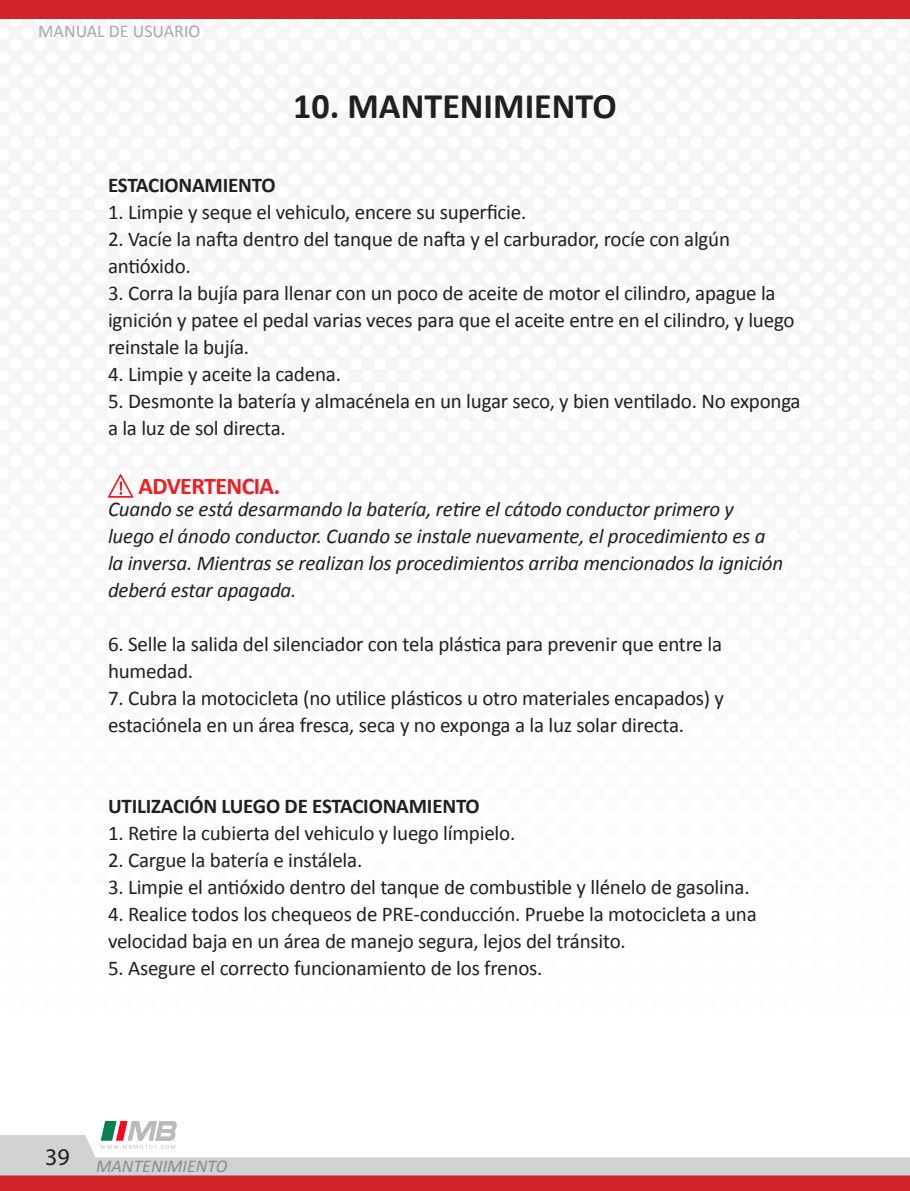
<style>
.page{position:relative;width:910px;height:1191px;background:#fff}
.page>*{position:absolute;margin:0;border:0;box-sizing:border-box;transform-origin:0 0}
.t1{font:700 36px "Calibri";color:#231f20}
.t2{font:700 24px "Calibri";letter-spacing:-.025em;color:#ee1d23}
.t3{font:24px "Myriad Pro";color:#231f20}
.t4{font:21px/27px "Calibri";letter-spacing:-.01em;color:#231f20}
.t5{font:italic 21px/27px "Calibri";letter-spacing:-.01em;color:#231f20}
.t6{font:700 21px "Calibri";letter-spacing:-.01em;color:#231f20}
.t7{font:18px "Calibri";color:#a8a9ad}
.t8{font:italic 18px "Calibri";color:#8a8c8f}
</style>
<div class="page">
<img style="left:0;top:18px;width:910px;height:480px">
<div style="left:0;top:0;width:910px;height:18px;background:#d1232a"></div>
<svg style="left:0;top:1121px;width:910px;height:70px"></svg>
<svg style="left:108px;top:474px;width:25px;height:24px"></svg>
<p class="t7" style="left:38px;top:20px;width:164px">MANUAL DE USUARIO</p>
<p class="t1" style="left:293px;top:83px;width:325px">10. MANTENIMIENTO</p>
<p class="t6" style="left:108px;top:171px;width:169px">ESTACIONAMIENTO</p>
<p class="t4" style="left:108px;top:198px;width:420px">1. Limpie y seque el vehiculo, encere su superficie.</p>
<p class="t4" style="left:108px;top:225px;width:624px">2. Vacíe la nafta dentro del tanque de nafta y el carburador, rocíe con algún antióxido.</p>
<p class="t4" style="left:108px;top:279px;width:688px">3. Corra la bujía para llenar con un poco de aceite de motor el cilindro, apague la ignición y patee el pedal varias veces para que el aceite entre en el cilindro, y luego reinstale la bujía.</p>
<p class="t4" style="left:108px;top:360px;width:234px">4. Limpie y aceite la cadena.</p>
<p class="t4" style="left:108px;top:387px;width:694px">5. Desmonte la batería y almacénela en un lugar seco, y bien ventilado. No exponga a la luz de sol directa.</p>
<p class="t2" style="left:139px;top:470px;width:143px">ADVERTENCIA.</p>
<p class="t5" style="left:108px;top:495px;width:677px">Cuando se está desarmando la batería, retire el cátodo conductor primero y luego el ánodo conductor. Cuando se instale nuevamente, el procedimiento es a la inversa. Mientras se realizan los procedimientos arriba mencionados la ignición deberá estar apagada.</p>
<p class="t4" style="left:108px;top:630px;width:616px">6. Selle la salida del silenciador con tela plástica para prevenir que entre la humedad.</p>
<p class="t4" style="left:108px;top:684px;width:618px">7. Cubra la motocicleta (no utilice plásticos u otro materiales encapados) y estaciónela en un área fresca, seca y no exponga a la luz solar directa.</p>
<p class="t6" style="left:108px;top:792px;width:373px">UTILIZACIÓN LUEGO DE ESTACIONAMIENTO</p>
<p class="t4" style="left:108px;top:819px;width:409px">1. Retire la cubierta del vehiculo y luego límpielo.</p>
<p class="t4" style="left:108px;top:846px;width:256px">2. Cargue la batería e instálela.</p>
<p class="t4" style="left:108px;top:873px;width:643px">3. Limpie el antióxido dentro del tanque de combustible y llénelo de gasolina.</p>
<p class="t4" style="left:108px;top:900px;width:650px">4. Realice todos los chequeos de PRE-conducción. Pruebe la motocicleta a una</p>
<p class="t4" style="left:108px;top:927px;width:519px">velocidad baja en un área de manejo segura, lejos del tránsito.</p>
<p class="t4" style="left:108px;top:954px;width:436px">5. Asegure el correcto funcionamiento de los frenos.</p>
<p class="t3" style="left:45px;top:1141px;width:26px">39</p>
<p class="t8" style="left:96px;top:1153px;width:133px">MANTENIMIENTO</p>
</div>
